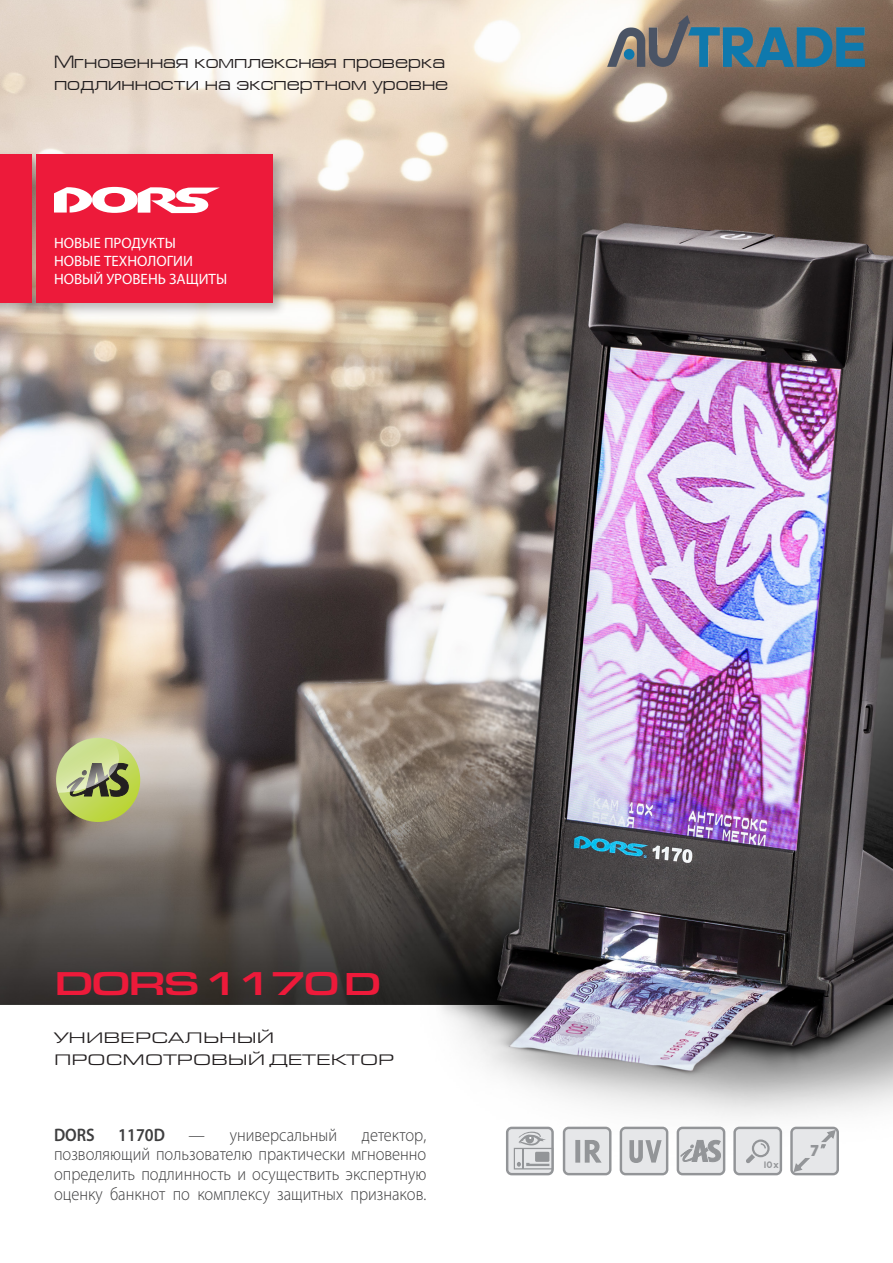
<style>
.page{position:relative;width:893px;height:1263px;background:#fff}
.page>*{position:absolute;margin:0;border:0;box-sizing:border-box;transform-origin:0 0}
.t1{font:500 34.35px "Eurostile Ext";letter-spacing:-.08em;color:#ed1a3a;scale:1.14 1}
.t2{font:300 18.15px/19.8px "Myriad Pro";color:#3e3e3f;scale:.91 1}
.t3{font:600 18.15px "Myriad Pro";color:#3e3e3f;scale:.91 1}
.t4{font:18px/21.6px "Europe Ext";color:#231f20}
.t5{font:900 16.95px "Myriad Pro";color:#939598;scale:.94 1}
.t6{font:15.9px "Eurostile Ext";color:#231f20;scale:1.14 1}
.t7{font:15px "Myriad Pro";color:#fff}
.t8{font:700 9.9px "Baufra";color:#939598}
.s1{font-size:33px}
.s2{font-weight:600}
</style>
<div class="page">
<img style="left:0;top:0;width:893px;height:1176px">
<div style="left:678px;top:1128px;width:46px;height:46px;background:#e6e7e9;border-radius:5px"></div>
<div style="left:677px;top:1127px;width:48px;height:48px;border:2px solid #939598;border-radius:5px"></div>
<svg style="left:680px;top:1140px;width:41px;height:22px"></svg>
<div style="left:735px;top:1128px;width:46px;height:46px;background:#e6e7e9;border-radius:5px"></div>
<div style="left:733px;top:1127px;width:49px;height:48px;border:2px solid #939598;border-radius:5px"></div>
<svg style="left:746px;top:1139px;width:24px;height:24px"></svg>
<div style="left:621px;top:1128px;width:46px;height:46px;background:#e6e7e9;border-radius:5px"></div>
<div style="left:620px;top:1127px;width:48px;height:48px;border:2px solid #939598;border-radius:5px"></div>
<svg style="left:629px;top:1140px;width:33px;height:23px"></svg>
<div style="left:791px;top:1128px;width:47px;height:46px;background:#e6e7e9;border-radius:5px"></div>
<div style="left:790px;top:1127px;width:49px;height:48px;border:2px solid #939598;border-radius:5px"></div>
<svg style="left:792px;top:1157px;width:20px;height:16px"></svg>
<svg style="left:819px;top:1129px;width:18px;height:20px"></svg>
<div style="left:564px;top:1128px;width:46px;height:46px;background:#e6e7e9;border-radius:5px"></div>
<div style="left:563px;top:1127px;width:48px;height:48px;border:2px solid #939598;border-radius:5px"></div>
<svg style="left:575px;top:1140px;width:26px;height:22px"></svg>
<svg style="left:507px;top:1128px;width:46px;height:46px"></svg>
<div style="left:506px;top:1127px;width:48px;height:48px;border:2px solid #939598;border-radius:5px"></div>
<svg style="left:514px;top:1131px;width:39px;height:38px"></svg>
<svg style="left:56px;top:738px;width:84px;height:84px;background:#acb570"></svg>
<div style="left:0;top:151px;width:47px;height:167px;background:#231f20;opacity:.3"></div>
<div style="left:0;top:154px;width:31px;height:149px;background:#ed1a3a"></div>
<div style="left:34px;top:151px;width:254px;height:167px;background:#231f20;opacity:.3"></div>
<div style="left:37px;top:154px;width:236px;height:149px;background:#ed1a3a"></div>
<svg style="left:54px;top:187px;width:166px;height:26px"></svg>
<img style="left:579px;top:1px;width:313px;height:80px">
<p class="t4" style="left:54px;top:51px;width:396px">Мгновенная комплексная проверка подлинности на экспертном уровне</p>
<p class="t7" style="left:54px;top:234px;width:123px">НОВЫЕ ПРОДУКТЫ</p>
<p class="t7" style="left:54px;top:252px;width:140px">НОВЫЕ ТЕХНОЛОГИИ</p>
<p class="t7" style="left:54px;top:270px;width:175px">НОВЫЙ УРОВЕНЬ ЗАЩИТЫ</p>
<p class="t1" style="left:54px;top:964px;width:289px">DORS 1170 <span class="s1">D</span></p>
<p class="t6" style="left:54px;top:1029px;width:195px">УНИВЕРСАЛЬНЫЙ</p>
<p class="t6" style="left:54px;top:1051px;width:300px">ПРОСМОТРОВЫЙ ДЕТЕКТОР</p>
<p class="t2" style="left:54px;top:1125px;width:411px"><span class="s2">DORS<br></span>позволяющий пользователю практически мгновенно определить подлинность и осуществить экспертную оценку банкнот по комплексу защитных признаков.</p>
<p class="t3" style="left:118px;top:1124px;width:53px">1170D</p>
<p class="t2" style="left:230px;top:1125px;width:119px">универсальный</p>
<p class="t2" style="left:362px;top:1125px;width:72px">детектор,</p>
<p class="t2" style="left:188px;top:1125px;width:20px">—</p>
<p class="t8" style="left:763px;top:1158px;width:17px">10x</p>
<p class="t5" style="left:810px;top:1141px;width:11px">7</p>
</div>
